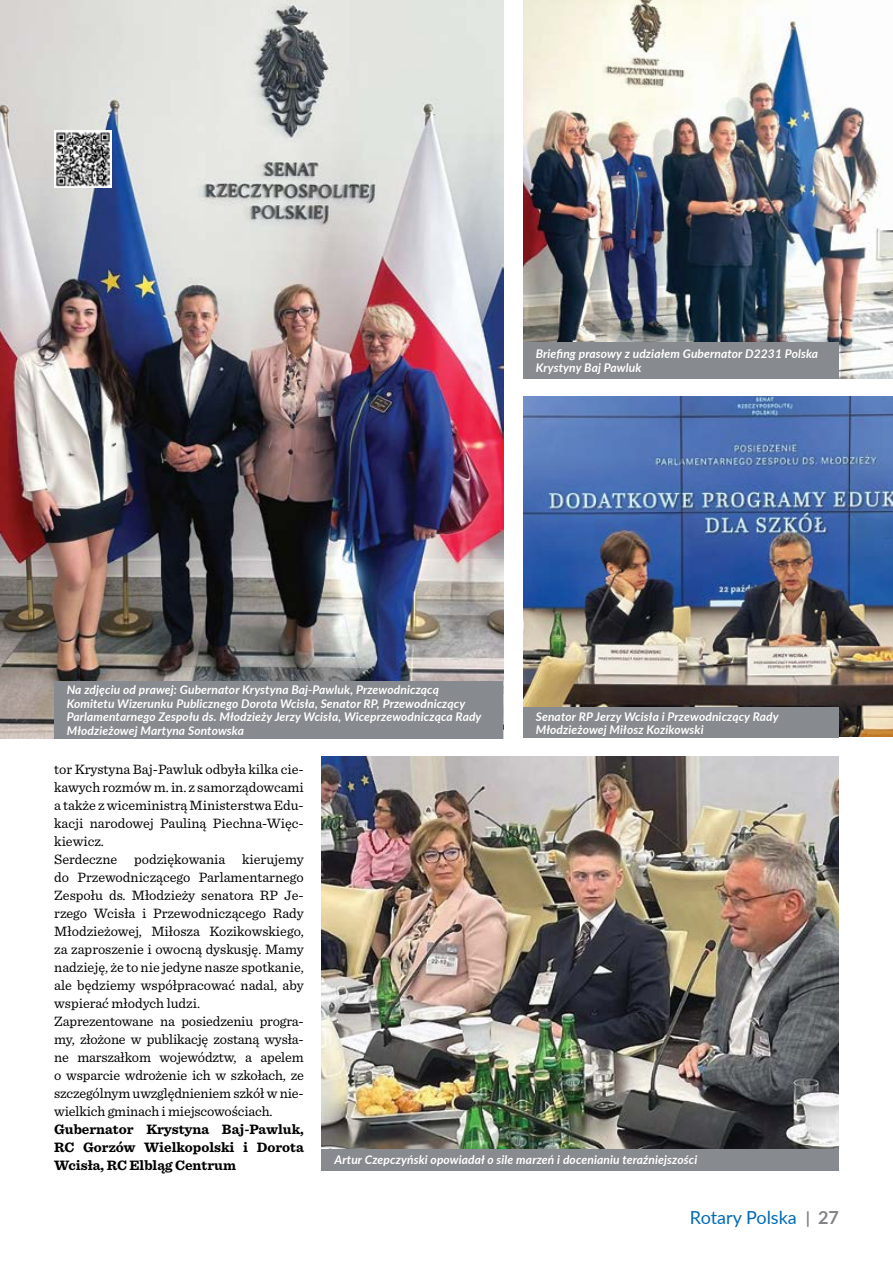
<style>
.page{position:relative;width:893px;height:1263px;background:#fff}
.page>*{position:absolute;margin:0;border:0;box-sizing:border-box;transform-origin:0 0}
.t1{font:18px "Lato";color:#006ab6}
.t2{font:14.25px/18px "Sentinel";color:#000}
.t3{font:700 14.25px/18px "Sentinel";color:#000;text-align:justify}
.t4{font:italic 700 12px/13.5px "Lato";letter-spacing:.01em;color:#fff}
.s1{font-weight:700;font-size:16.5px;color:#808285}
.s2{font-weight:700;color:#808285}
</style>
<div class="page">
<img style="left:0;top:0;width:503px;height:738px">
<img style="left:523px;top:0;width:370px;height:378px">
<img style="left:523px;top:396px;width:370px;height:341px">
<img style="left:322px;top:756px;width:517px;height:393px">
<div style="left:54px;top:681px;width:449px;height:57px;background:#878a8e"></div>
<div style="left:523px;top:707px;width:316px;height:31px;background:#878a8e"></div>
<div style="left:322px;top:1149px;width:517px;height:21px;background:#878a8e"></div>
<div style="left:523px;top:342px;width:316px;height:36px;background:#878a8e"></div>
<img style="left:55px;top:131px;width:57px;height:57px">
<p class="t4" style="left:536px;top:346px;width:284px">Briefing prasowy z udziałem Gubernator D2231 Polska<br>Krystyny Baj Pawluk</p>
<p class="t4" style="left:67px;top:682px;width:416px">Na zdjęciu od prawej: Gubernator Krystyna Baj-Pawluk, Przewodniczącą Komitetu Wizerunku Publicznego Dorota Wcisła, Senator RP, Przewodniczący Parlamentarnego Zespołu ds. Młodzieży Jerzy Wcisła, Wiceprzewodnicząca Rady Młodzieżowej Martyna Sontowska</p>
<p class="t4" style="left:536px;top:709px;width:244px">Senator RP Jerzy Wcisła i Przewodniczący Rady<br>Młodzieżowej Miłosz Kozikowski</p>
<p class="t2" style="left:54px;top:759px;width:251px">tor Krystyna Baj-Pawluk odbyła kilka cie&shy;kawych rozmów m. in. z samorządowcami a także z wiceministrą Ministerstwa Edu&shy;kacji narodowej Pauliną Piechna-Więc&shy;kiewicz.<br>Serdeczne podziękowania kierujemy do Przewodniczącego Parlamentarnego Zespołu ds. Młodzieży senatora RP Je&shy;rzego Wcisła i Przewodniczącego Rady Młodzieżowej, Miłosza Kozikowskiego, za zaproszenie i owocną dyskusję. Mamy nadzieję, że to nie jedyne nasze spotkanie, ale będziemy współpracować nadal, aby wspierać młodych ludzi.<br>Zaprezentowane na posiedzeniu progra&shy;my, złożone w publikację zostaną wysła&shy;ne marszałkom województw, a apelem o wsparcie wdrożenie ich w szkołach, ze szczególnym uwzględnieniem szkół w nie&shy;wielkich gminach i miejscowościach.</p>
<p class="t3" style="left:54px;top:1120px;width:251px">Gubernator Krystyna Baj-Pawluk, RC Gorzów Wielkopolski i Dorota Wcisła, RC Elbląg Centrum</p>
<p class="t4" style="left:335px;top:1153px;width:364px">Artur Czepczyński opowiadał o sile marzeń i docenianiu teraźniejszości</p>
<p class="t1" style="left:690px;top:1204px;width:150px">Rotary Polska <span class="s1">|</span> <span class="s2">27</span></p>
</div>
